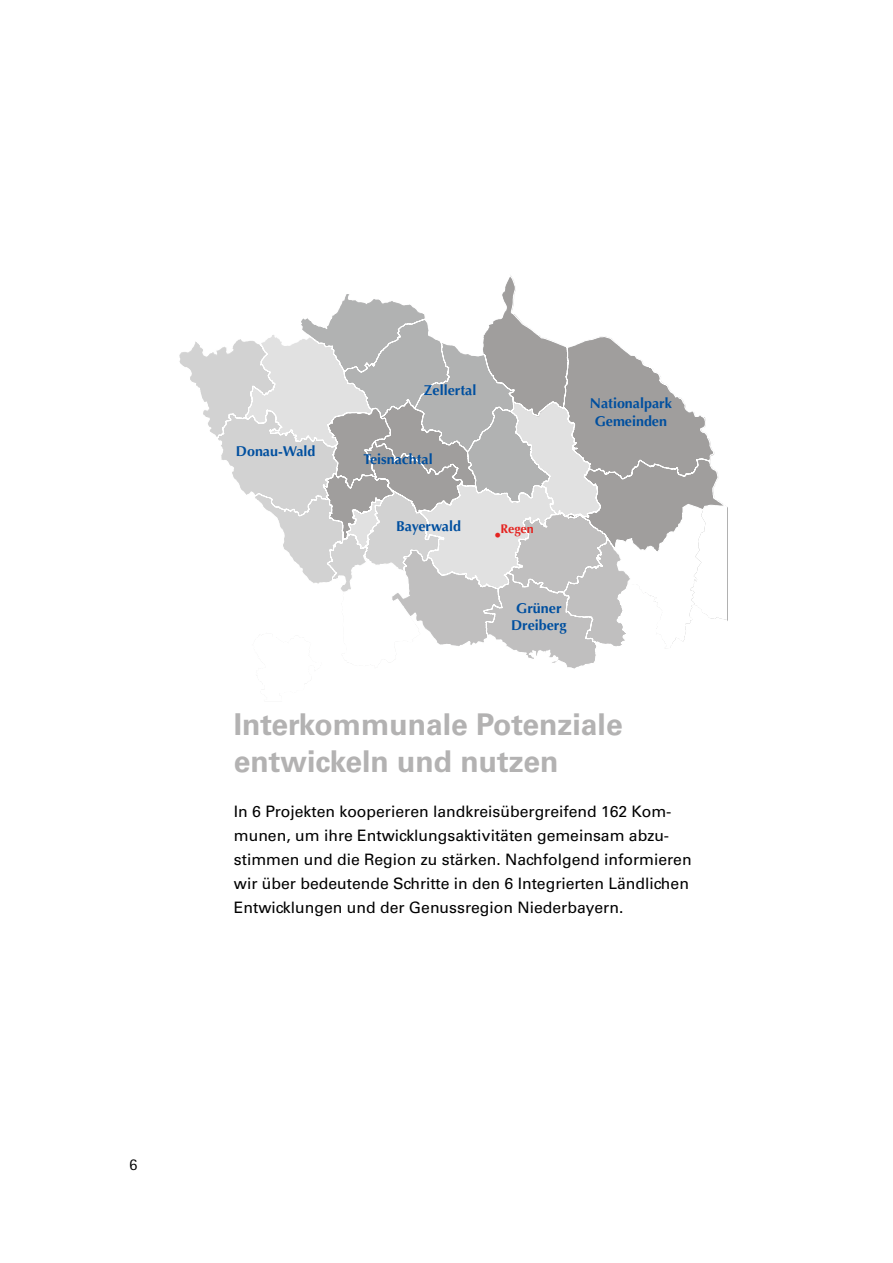
<style>
.page{position:relative;width:893px;height:1263px;background:#fff}
.page>*{position:absolute;margin:0;border:0;box-sizing:border-box;transform-origin:0 0}
.h1-head{font:700 30px/37.5px "Univers LT Std";color:#b3b2b2}
.t1{font:16.5px "Rotis Sans Serif Pro";color:#000}
.p-intro{font:15.75px/24px "Univers LT Std";color:#000}
.t2{font:700 14.25px/17px "Optima LT Std";color:#004f9f;text-align:center}
.t3{font:14.25px "Optima LT Std";color:#e52421}
.t4{font:700 12.6px "Optima LT Std";color:#e52421}
</style>
<div class="page">
<svg style="left:179px;top:275px;width:548px;height:394px"></svg>
<p class="t1" style="left:129px;top:1154px;width:10px">6</p>
<p class="t2" style="left:236px;top:443px;width:81px">Donau-Wald</p>
<p class="t2" style="left:424px;top:382px;width:54px">Zellertal</p>
<p class="t2" style="left:363px;top:450px;width:71px">Teisnachtal</p>
<p class="t2" style="left:396px;top:518px;width:66px">Bayerwald</p>
<p class="t4" style="left:500px;top:521px;width:35px">Regen</p>
<p class="t3" style="left:494px;top:527px;width:10px">•</p>
<p class="t2" style="left:590px;top:394px;width:83px;line-height:18.6px">Nationalpark<br>Gemeinden</p>
<p class="t2" style="left:511px;top:599px;width:57px">Grüner<br>Dreiberg</p>
<h1 class="h1-head" style="left:234px;top:706px;width:390px">Interkommunale Potenziale entwickeln und nutzen</h1>
<p class="p-intro" style="left:234px;top:800px;width:459px">In 6 Projekten kooperieren landkreisübergreifend 162 Kom&shy;munen, um ihre Entwicklungsaktivitäten gemeinsam abzu&shy;stimmen und die Region zu stärken. Nachfolgend informieren wir über bedeutende Schritte in den 6 Integrierten Ländlichen Entwicklungen und der Genussregion Niederbayern.</p>
</div>
